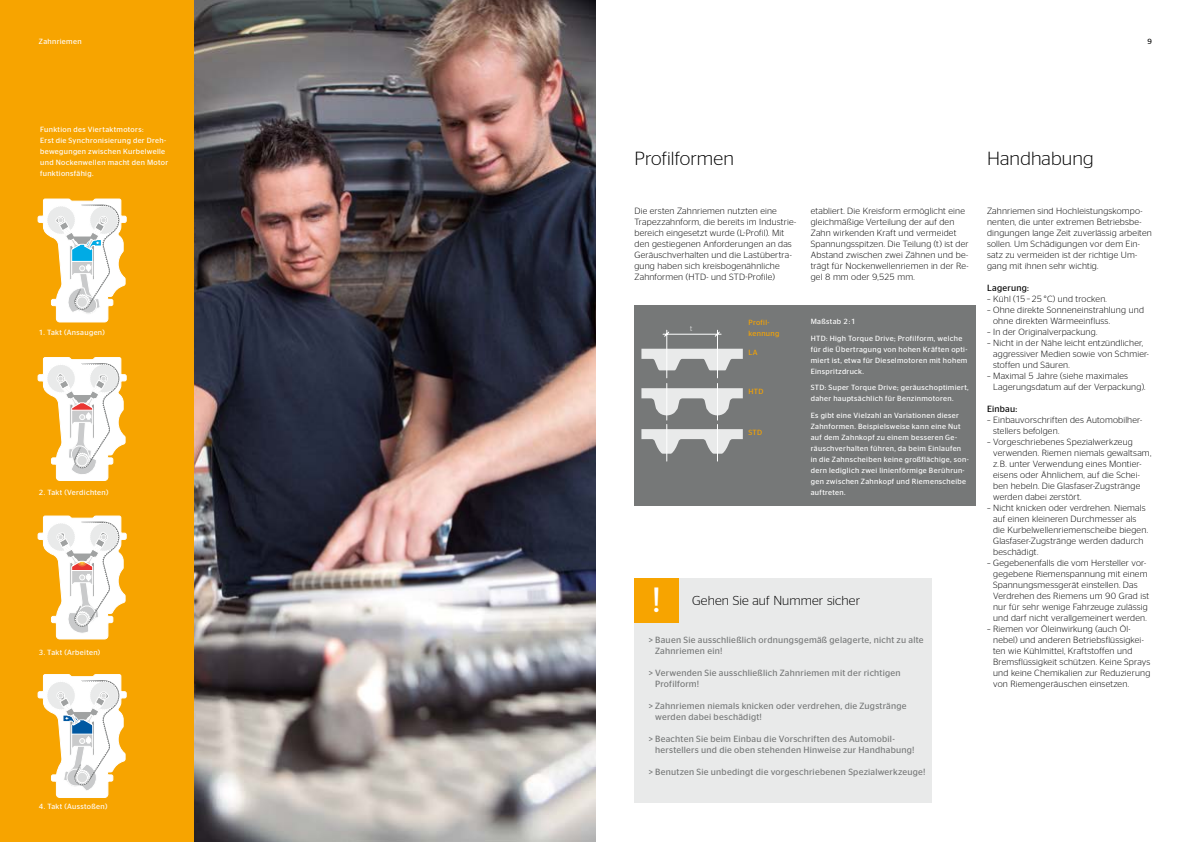
<style>
.page{position:relative;width:1191px;height:842px;background:#fff}
.page>*{position:absolute;margin:0;border:0;box-sizing:border-box;transform-origin:0 0}
.t1{font:35px "Continental Stag Sans";color:#fff}
.t2{font:300 19px "Continental Stag Sans";letter-spacing:.005em;color:#000}
.t3{font:300 13px "Continental Stag Sans";letter-spacing:.01em;color:#000}
.t4{font:300 9px/11px "Continental Stag Sans";letter-spacing:.02em;color:#000}
.t5{font:9px/11px "Continental Stag Sans";letter-spacing:.025em;color:#767878}
.t6{font:9px "Continental Stag Sans";letter-spacing:.03em;color:#000}
.t7{font:7.5px/11px "Continental Stag Sans";letter-spacing:.045em;color:#fff}
.t8{font:7.5px/11px "Continental Stag Sans";letter-spacing:.04em;color:#f7a400}
.t9{font:7.5px "Continental Stag Sans";color:#000}
</style>
<div class="page">
<div style="left:0;top:0;width:195px;height:842px;background:#f7a400"></div>
<svg style="left:38px;top:199px;width:88px;height:123px"></svg>
<svg style="left:38px;top:357px;width:88px;height:124px"></svg>
<svg style="left:38px;top:516px;width:88px;height:124px"></svg>
<svg style="left:38px;top:674px;width:88px;height:124px"></svg>
<div style="left:634px;top:306px;width:341px;height:200px;background:#767878"></div>
<svg style="left:641px;top:388px;width:102px;height:27px"></svg>
<hr style="left:666px;top:383px;width:1px;height:37px;background:#fff">
<hr style="left:717px;top:383px;width:1px;height:37px;background:#fff">
<svg style="left:641px;top:429px;width:102px;height:25px"></svg>
<hr style="left:666px;top:424px;width:1px;height:37px;background:#fff">
<hr style="left:717px;top:424px;width:1px;height:37px;background:#fff">
<img style="left:194px;top:0;width:401px;height:842px">
<div style="left:634px;top:579px;width:297px;height:224px;background:#e9eaea"></div>
<div style="left:634px;top:579px;width:44px;height:44px;background:#f7a400"></div>
<svg style="left:641px;top:329px;width:102px;height:49px"></svg>
<p class="t7" style="left:39px;top:36px;width:44px">Zahnriemen</p>
<p class="t7" style="left:40px;top:124px;width:130px">Funktion des Viertaktmotors:<br>Erst die Synchronisierung der Dreh&shy;bewegungen zwischen Kurbelwelle und Nockenwellen macht den Motor funktionsfähig.</p>
<p class="t7" style="left:39px;top:327px;width:67px">1. Takt (Ansaugen)</p>
<p class="t7" style="left:39px;top:487px;width:71px">2. Takt (Verdichten)</p>
<p class="t7" style="left:39px;top:646px;width:63px">3. Takt (Arbeiten)</p>
<p class="t7" style="left:39px;top:800px;width:70px">4. Takt (Ausstoßen)</p>
<p class="t9" style="left:1147px;top:37px;width:6px">9</p>
<h2 class="t2" style="left:634px;top:148px;width:101px">Profilformen</h2>
<p class="t4" style="left:634px;top:206px;width:163px">Die ersten Zahnriemen nutzten eine Trapezzahnform, die bereits im Industrie&shy;bereich eingesetzt wurde (L-Profil). Mit den gestiegenen Anforderungen an das Geräuschverhalten und die Lastübertra&shy;gung haben sich kreisbogenähnliche Zahnformen (HTD- und STD-Profile)</p>
<p class="t4" style="left:810px;top:206px;width:159px">etabliert. Die Kreisform ermöglicht eine gleichmäßige Verteilung der auf den Zahn wirkenden Kraft und vermeidet Spannungsspitzen. Die Teilung (t) ist der Abstand zwischen zwei Zähnen und be&shy;trägt für Nockenwellenriemen in der Re&shy;gel 8 mm oder 9,525 mm.</p>
<p class="t8" style="left:748px;top:317px;width:32px">Profil&shy;kennung</p>
<p class="t7" style="left:810px;top:316px;width:46px">Maßstab 2:1</p>
<p class="t7" style="left:810px;top:333px;width:158px">HTD: High Torque Drive; Profilform, welche für die Übertragung von hohen Kräften opti&shy;miert ist, etwa für Dieselmotoren mit hohem Einspritzdruck.</p>
<p class="t7" style="left:810px;top:382px;width:159px">STD: Super Torque Drive; geräuschoptimiert, daher hauptsächlich für Benzinmotoren.</p>
<p class="t7" style="left:810px;top:410px;width:159px">Es gibt eine Vielzahl an Variationen dieser Zahnformen. Beispielsweise kann eine Nut auf dem Zahnkopf zu einem besseren Ge&shy;räuschverhalten führen, da beim Einlaufen in die Zahnscheiben keine großflächige, son&shy;dern lediglich zwei linienförmige Berührun&shy;gen zwischen Zahnkopf und Riemenscheibe auftreten.</p>
<p class="t8" style="left:748px;top:347px;width:11px">LA</p>
<p class="t8" style="left:748px;top:386px;width:16px">HTD</p>
<p class="t8" style="left:748px;top:427px;width:15px">STD</p>
<h1 class="t1" style="left:652px;top:580px;width:11px">!</h1>
<h3 class="t3" style="left:692px;top:593px;width:169px">Gehen Sie auf Nummer sicher</h3>
<p class="t5" style="left:655px;top:635px;width:270px;text-indent:-6px">&gt; Bauen Sie ausschließlich ordnungsgemäß gelagerte, nicht zu alte<br>Zahnriemen ein!</p>
<p class="t5" style="left:655px;top:668px;width:247px;text-indent:-6px">&gt; Verwenden Sie ausschließlich Zahnriemen mit der richtigen<br>Profilform!</p>
<p class="t5" style="left:655px;top:701px;width:253px;text-indent:-6px">&gt; Zahnriemen niemals knicken oder verdrehen, die Zugstränge werden dabei beschädigt!</p>
<p class="t5" style="left:655px;top:734px;width:261px;text-indent:-6px">&gt; Beachten Sie beim Einbau die Vorschriften des Automobil&shy;herstellers und die oben stehenden Hinweise zur Handhabung!</p>
<p class="t5" style="left:648px;top:767px;width:278px">&gt; Benutzen Sie unbedingt die vorgeschriebenen Spezialwerkzeuge!</p>
<h2 class="t2" style="left:987px;top:148px;width:108px">Handhabung</h2>
<p class="t4" style="left:987px;top:206px;width:166px">Zahnriemen sind Hochleistungskompo&shy;nenten, die unter extremen Betriebsbe&shy;dingungen lange Zeit zuverlässig arbeiten sollen. Um Schädigungen vor dem Ein&shy;satz zu vermeiden ist der richtige Um&shy;gang mit ihnen sehr wichtig.</p>
<p class="t6" style="left:987px;top:283px;width:43px">Lagerung:</p>
<p class="t4" style="left:987px;top:294px;width:121px">– Kühl (15–25 °C) und trocken.</p>
<p class="t4" style="left:993px;top:305px;width:152px;text-indent:-6px">– Ohne direkte Sonneneinstrahlung und ohne direkten Wärmeeinfluss.</p>
<p class="t4" style="left:987px;top:327px;width:112px">– In der Originalverpackung.</p>
<p class="t4" style="left:993px;top:338px;width:157px;text-indent:-6px">– Nicht in der Nähe leicht entzündlicher, aggressiver Medien sowie von Schmier&shy;stoffen und Säuren.</p>
<p class="t4" style="left:993px;top:371px;width:154px;text-indent:-6px">– Maximal 5 Jahre (siehe maximales<br>Lagerungsdatum auf der Verpackung).</p>
<p class="t6" style="left:987px;top:404px;width:32px">Einbau:</p>
<p class="t4" style="left:993px;top:415px;width:151px;text-indent:-6px">– Einbauvorschriften des Automobilher&shy;stellers befolgen.</p>
<p class="t4" style="left:993px;top:437px;width:160px;text-indent:-6px">– Vorgeschriebenes Spezialwerkzeug verwenden. Riemen niemals gewaltsam, z.B. unter Verwendung eines Montier&shy;eisens oder Ähnlichem, auf die Schei&shy;ben hebeln. Die Glasfaser-Zugstränge werden dabei zerstört.</p>
<p class="t4" style="left:993px;top:503px;width:156px;text-indent:-6px">– Nicht knicken oder verdrehen. Niemals auf einen kleineren Durchmesser als die Kurbelwellenriemenscheibe biegen.<br>Glasfaser-Zugstränge werden dadurch beschädigt.</p>
<p class="t4" style="left:993px;top:558px;width:157px;text-indent:-6px">– Gegebenenfalls die vom Hersteller vor&shy;gegebene Riemenspannung mit einem Spannungsmessgerät einstellen. Das Verdrehen des Riemens um 90 Grad ist nur für sehr wenige Fahrzeuge zulässig und darf nicht verallgemeinert werden.</p>
<p class="t4" style="left:993px;top:624px;width:159px;text-indent:-6px">– Riemen vor Öleinwirkung (auch Öl&shy;nebel) und anderen Betriebsflüssigkei&shy;ten wie Kühlmittel, Kraftstoffen und Bremsflüssigkeit schützen. Keine Sprays und keine Chemikalien zur Reduzierung von Riemengeräuschen einsetzen.</p>
</div>
